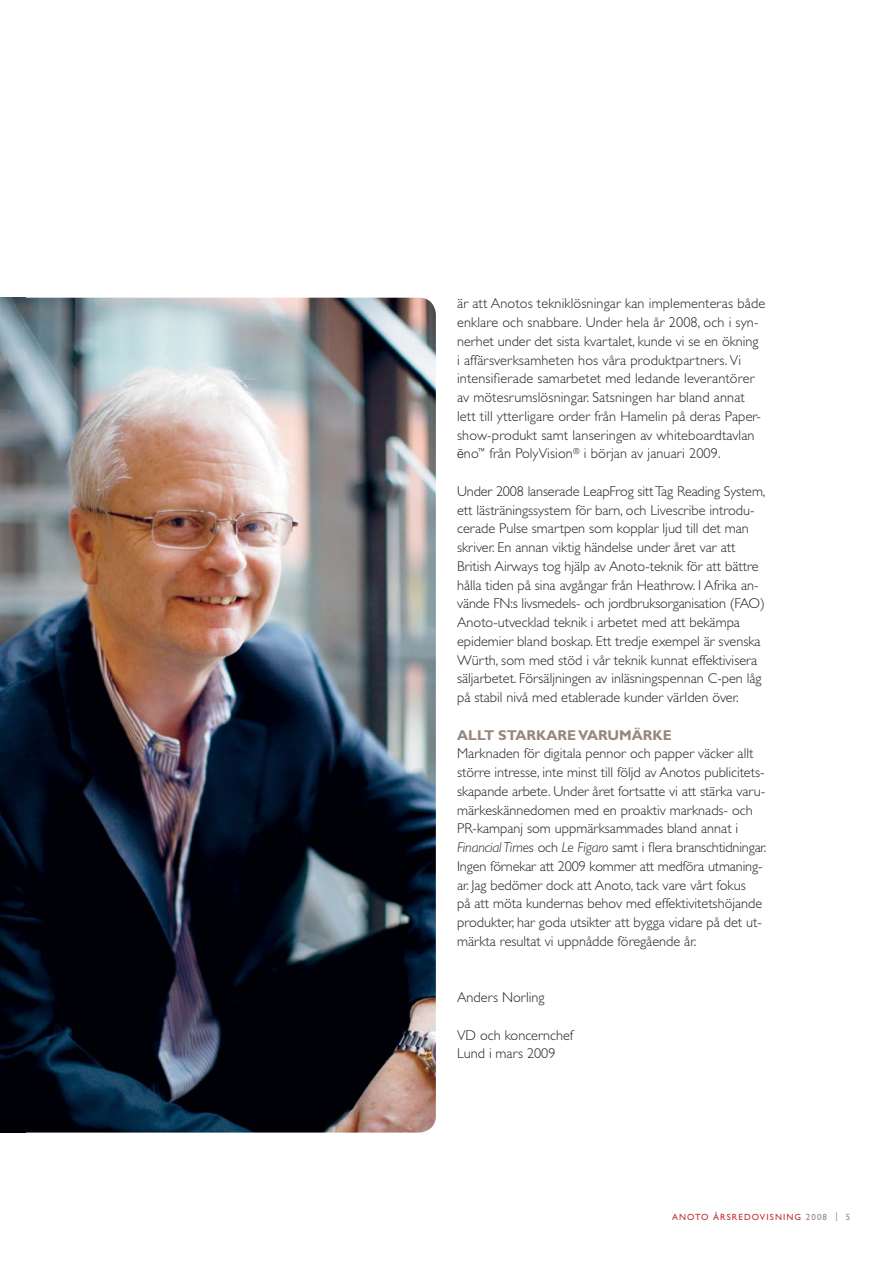
<style>
.page{position:relative;width:893px;height:1263px;background:#fff}
.page>*{position:absolute;margin:0;border:0;box-sizing:border-box;transform-origin:0 0}
.t1{font:300 14.25px/18.8px "Gill Sans";color:#231f20}
.t2{font:700 14.25px "Gill Sans";color:#99877d}
.t3{font:9px "Gill Sans";letter-spacing:.12em;color:#bf2f37}
.s1{font-family:"Helvetica Neue LT Pro";font-size:12.75px}
.s2{font-style:italic}
.s3{color:#99877d}
</style>
<div class="page">
<img style="left:0;top:298px;width:436px;height:834px;border-radius:17px">
<p class="t1" style="left:457px;top:296px;width:310px">är att Anotos tekniklösningar kan implementeras både enklare och snabbare. Under hela år 2008, och i syn&shy;nerhet under det sista kvartalet, kunde vi se en ökning<br>i affärsverksamheten hos våra produktpartners. Vi intensifierade samarbetet med ledande leverantörer av mötesrumslösningar. Satsningen har bland annat lett till ytterligare order från Hamelin på deras Paper&shy;show-produkt samt lanseringen av whiteboardtavlan <span class="s1">ē</span>no<sup>™</sup> från PolyVision<sup>®</sup> i början av januari 2009.</p>
<p class="t1" style="left:457px;top:483px;width:310px">Under 2008 lanserade LeapFrog sitt Tag Reading System, ett lästräningssystem för barn, och Livescribe introdu&shy;cerade Pulse smartpen som kopplar ljud till det man skriver. En annan viktig händelse under året var att British Airways tog hjälp av Anoto-teknik för att bättre hålla tiden på sina avgångar från Heathrow. I Afrika an&shy;vände FN:s livsmedels- och jordbruksorganisation (FAO)<br>Anoto-utvecklad teknik i arbetet med att bekämpa epidemier bland boskap. Ett tredje exempel är svenska Würth, som med stöd i vår teknik kunnat effektivisera säljarbetet. Försäljningen av inläsningspennan C-pen låg på stabil nivå med etablerade kunder världen över.</p>
<p class="t2" style="left:457px;top:729px;width:216px">ALLT STARKARE VARUMÄRKE</p>
<p class="t1" style="left:457px;top:746px;width:311px">Marknaden för digitala pennor och papper väcker allt större intresse, inte minst till följd av Anotos publicitets&shy;skapande arbete. Under året fortsatte vi att stärka varu&shy;märkeskännedomen med en proaktiv marknads- och PR-kampanj som uppmärksammades bland annat i <span class="s2">Financial Times</span> och <span class="s2">Le Figaro</span> samt i flera branschtidningar.<br>Ingen förnekar att 2009 kommer att medföra utmaning&shy;ar. Jag bedömer dock att Anoto, tack vare vårt fokus<br>på att möta kundernas behov med effektivitetshöjande produkter, har goda utsikter att bygga vidare på det ut&shy;märkta resultat vi uppnådde föregående år.</p>
<p class="t1" style="left:457px;top:989px;width:89px">Anders Norling</p>
<p class="t1" style="left:457px;top:1027px;width:118px">VD och koncernchef<br>Lund i mars 2009</p>
<p class="t3" style="left:672px;top:1213px;width:180px">ANOTO ÅRSREDOVISNING <span class="s3">2008 | 5</span></p>
</div>
